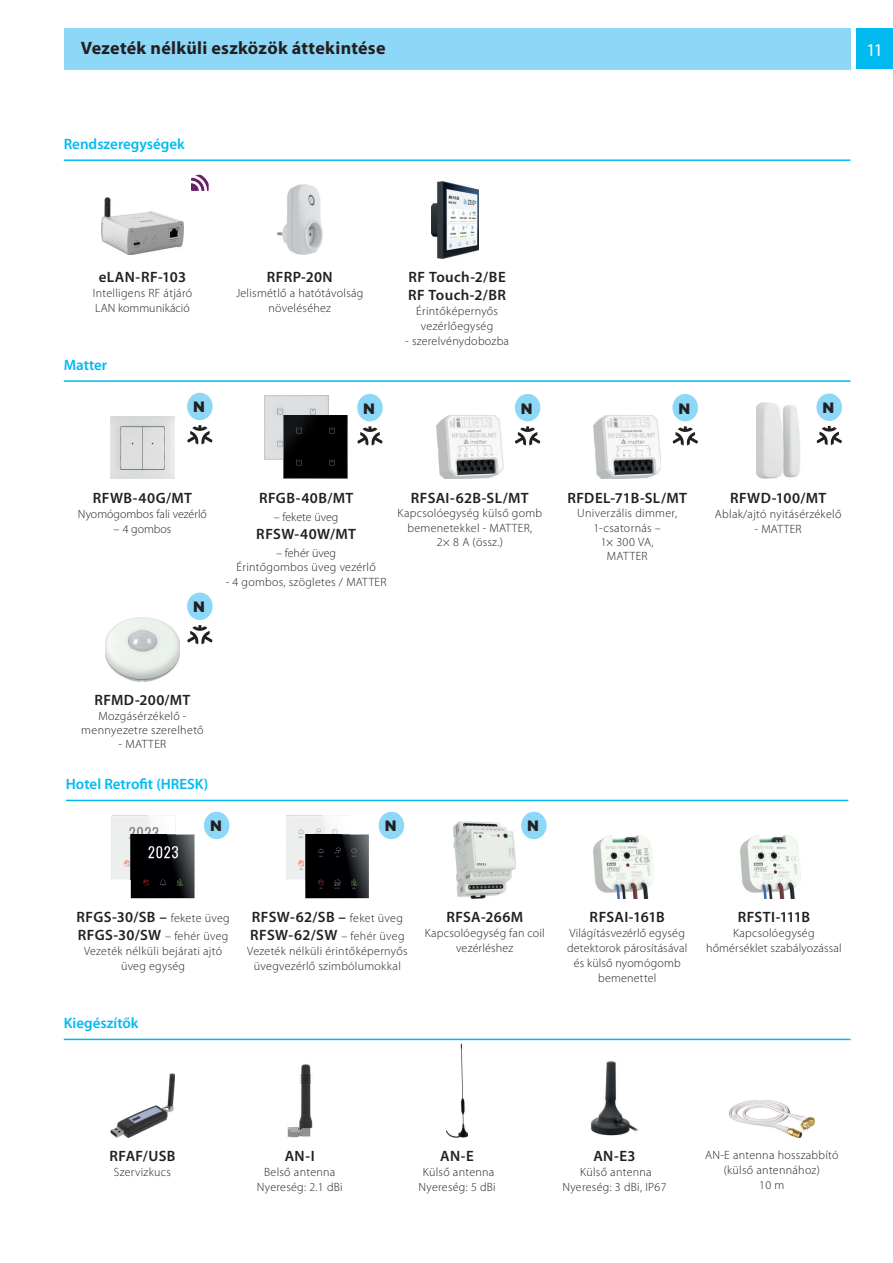
<style>
.page{position:relative;width:893px;height:1263px;background:#fff}
.page>*{position:absolute;margin:0;border:0;box-sizing:border-box;transform-origin:0 0}
.t1{font:700 18px "Myriad Pro";letter-spacing:.015em;color:#231f20}
.t2{font:18px "Myriad Pro";color:#fff}
.t3{font:600 15px/18px "Myriad Pro";letter-spacing:.025em;color:#231f20}
.t4{font:600 15px "Myriad Pro";color:#00baf1}
.t5{font:900 15px "Gotham";color:#231f20}
.t6{font:300 12px/15px "Myriad Pro";letter-spacing:.025em;color:#231f20;text-align:center}
.t7{font:300 12px "Myriad Pro";color:#231f20}
.s1{font-weight:300;font-size:12px}
</style>
<div class="page">
<div style="left:64px;top:28px;width:786px;height:41px;background:#8dd7f7"></div>
<div style="left:857px;top:28px;width:36px;height:41px;background:#00baf1"></div>
<hr style="left:64px;top:159px;width:786px;height:2px;background:#00baf1">
<img style="left:102px;top:197px;width:81px;height:58px">
<img style="left:277px;top:185px;width:45px;height:70px">
<img style="left:432px;top:181px;width:47px;height:77px">
<svg style="left:191px;top:175px;width:18px;height:16px"></svg>
<hr style="left:66px;top:800px;width:782px;height:1px;background:#00baf1">
<img style="left:112px;top:815px;width:63px;height:64px">
<img style="left:131px;top:834px;width:64px;height:64px">
<img style="left:131px;top:834px;width:44px;height:45px">
<img style="left:286px;top:815px;width:63px;height:64px">
<img style="left:305px;top:834px;width:64px;height:64px">
<img style="left:305px;top:834px;width:45px;height:45px">
<img style="left:454px;top:822px;width:62px;height:76px">
<img style="left:594px;top:835px;width:59px;height:63px">
<img style="left:740px;top:835px;width:60px;height:63px">
<hr style="left:64px;top:1039px;width:786px;height:1px;background:#00baf1">
<img style="left:110px;top:1073px;width:65px;height:64px">
<img style="left:287px;top:1064px;width:25px;height:73px">
<img style="left:446px;top:1044px;width:22px;height:93px">
<img style="left:591px;top:1061px;width:48px;height:75px">
<img style="left:729px;top:1100px;width:85px;height:37px">
<div style="left:204px;top:812px;width:25px;height:27px;background:#8dd7f7;border-radius:50%"></div>
<div style="left:379px;top:812px;width:25px;height:27px;background:#8dd7f7;border-radius:50%"></div>
<div style="left:521px;top:812px;width:26px;height:27px;background:#8dd7f7;border-radius:50%"></div>
<hr style="left:64px;top:380px;width:786px;height:2px;background:#00baf1">
<img style="left:111px;top:416px;width:63px;height:63px">
<img style="left:265px;top:396px;width:63px;height:64px">
<img style="left:284px;top:415px;width:64px;height:64px">
<img style="left:436px;top:415px;width:67px;height:64px">
<img style="left:594px;top:415px;width:67px;height:64px">
<img style="left:756px;top:402px;width:44px;height:77px">
<img style="left:105px;top:617px;width:75px;height:64px">
<div style="left:187px;top:393px;width:26px;height:27px;background:#8dd7f7;border-radius:50%"></div>
<svg style="left:187px;top:425px;width:26px;height:20px"></svg>
<div style="left:187px;top:592px;width:26px;height:28px;background:#8dd7f7;border-radius:50%"></div>
<div style="left:816px;top:393px;width:26px;height:28px;background:#8dd7f7;border-radius:50%"></div>
<svg style="left:816px;top:426px;width:26px;height:19px"></svg>
<div style="left:357px;top:394px;width:26px;height:27px;background:#8dd7f7;border-radius:50%"></div>
<svg style="left:357px;top:426px;width:26px;height:20px"></svg>
<div style="left:515px;top:394px;width:25px;height:27px;background:#8dd7f7;border-radius:50%"></div>
<svg style="left:515px;top:426px;width:25px;height:20px"></svg>
<div style="left:672px;top:394px;width:26px;height:27px;background:#8dd7f7;border-radius:50%"></div>
<svg style="left:673px;top:426px;width:25px;height:20px"></svg>
<svg style="left:187px;top:625px;width:26px;height:19px"></svg>
<h1 class="t1" style="left:81px;top:41px;width:306px">Vezeték nélküli eszközök áttekintése</h1>
<p class="t4" style="left:64px;top:138px;width:123px">Rendszeregységek</p>
<h1 class="t2" style="left:866px;top:43px;width:18px">11</h1>
<p class="t3" style="left:99px;top:269px;width:89px">eLAN-RF-103</p>
<p class="t6" style="left:93px;top:287px;width:101px;text-align:left">Intelligens RF átjáró<br>LAN kommunikáció</p>
<p class="t4" style="left:64px;top:359px;width:45px">Matter</p>
<p class="t5" style="left:193px;top:400px;width:13px">N</p>
<p class="t3" style="left:267px;top:269px;width:67px">RFRP-20N</p>
<p class="t6" style="left:236px;top:287px;width:129px">Jelismétlő a hatótávolság növeléséhez</p>
<p class="t3" style="left:408px;top:269px;width:100px">RF Touch-2/BE<br>RF Touch-2/BR</p>
<p class="t6" style="left:416px;top:305px;width:83px">Érintőképernyős vezérlőegység</p>
<p class="t6" style="left:405px;top:335px;width:105px">- szerelvénydobozba</p>
<p class="t5" style="left:363px;top:402px;width:13px">N</p>
<p class="t5" style="left:521px;top:402px;width:13px">N</p>
<p class="t5" style="left:679px;top:402px;width:13px">N</p>
<p class="t5" style="left:822px;top:401px;width:13px">N</p>
<p class="t3" style="left:93px;top:490px;width:101px">RFWB-40G/MT</p>
<p class="t7" style="left:78px;top:509px;width:131px">Nyomógombos fali vezérlő</p>
<p class="t6" style="left:113px;top:523px;width:59px">– 4 gombos</p>
<p class="t5" style="left:193px;top:600px;width:13px">N</p>
<p class="t3" style="left:259px;top:490px;width:96px">RFGB-40B/MT</p>
<p class="t7" style="left:274px;top:512px;width:66px">– fekete üveg</p>
<p class="t3" style="left:256px;top:526px;width:101px">RFSW-40W/MT</p>
<p class="t6" style="left:237px;top:547px;width:141px;line-height:14.4px">– fehér üveg<br>Érintőgombos üveg vezérlő</p>
<p class="t6" style="left:226px;top:575px;width:162px">- 4 gombos, szögletes / MATTER</p>
<p class="t3" style="left:411px;top:490px;width:119px">RFSAI-62B-SL/MT</p>
<p class="t6" style="left:397px;top:507px;width:146px;line-height:14.4px">Kapcsolóegység külső gomb bemenetekkel - MATTER,<br>2× 8 A (össz.)</p>
<p class="t3" style="left:567px;top:490px;width:121px">RFDEL-71B-SL/MT</p>
<p class="t6" style="left:577px;top:507px;width:101px;line-height:14.4px">Univerzális dimmer,<br>1-csatornás –<br>1× 300 VA,<br>MATTER</p>
<p class="t3" style="left:730px;top:490px;width:98px">RFWD-100/MT</p>
<p class="t6" style="left:715px;top:508px;width:128px">Ablak/ajtó nyitásérzékelő</p>
<p class="t6" style="left:755px;top:523px;width:48px">- MATTER</p>
<p class="t3" style="left:94px;top:693px;width:98px">RFMD-200/MT</p>
<p class="t6" style="left:81px;top:710px;width:124px;line-height:14.4px">Mozgásérzékelő - mennyezetre szerelhető</p>
<p class="t6" style="left:119px;top:738px;width:49px">- MATTER</p>
<p class="t4" style="left:66px;top:778px;width:144px">Hotel Retrofit (HRESK)</p>
<p class="t5" style="left:210px;top:819px;width:13px">N</p>
<p class="t5" style="left:385px;top:819px;width:13px">N</p>
<p class="t5" style="left:527px;top:819px;width:13px">N</p>
<p class="t3" style="left:76px;top:910px;width:155px">RFGS-30/SB – <span class="s1">fekete üveg<br></span>RFGS-30/SW <span class="s1">– fehér üveg</span></p>
<p class="t6" style="left:84px;top:945px;width:140px">Vezeték nélküli bejárati ajtó üveg egység</p>
<p class="t4" style="left:64px;top:1017px;width:76px">Kiegészítők</p>
<p class="t3" style="left:250px;top:910px;width:156px">RFSW-62/SB – <span class="s1">feket üveg<br></span>RFSW-62/SW <span class="s1">– fehér üveg</span></p>
<p class="t6" style="left:247px;top:945px;width:162px">Vezeték nélküli érintőképernyős üvegvezérlő szimbólumokkal</p>
<p class="t3" style="left:446px;top:910px;width:78px">RFSA-266M</p>
<p class="t6" style="left:425px;top:927px;width:121px">Kapcsolóegység fan coil vezérléshez</p>
<p class="t3" style="left:590px;top:910px;width:77px">RFSAI-161B</p>
<p class="t6" style="left:567px;top:927px;width:122px">Világításvezérlő egység detektorok párosításával és külső nyomógomb bemenettel</p>
<p class="t3" style="left:738px;top:910px;width:74px">RFSTI-111B</p>
<p class="t6" style="left:706px;top:927px;width:137px">Kapcsolóegység hőmérséklet szabályozással</p>
<p class="t3" style="left:109px;top:1149px;width:68px">RFAF/USB</p>
<p class="t6" style="left:114px;top:1166px;width:59px">Szervizkucs</p>
<p class="t3" style="left:285px;top:1149px;width:32px">AN-I</p>
<p class="t6" style="left:257px;top:1166px;width:87px">Belső antenna<br>Nyereség: 2.1 dBi</p>
<p class="t3" style="left:440px;top:1149px;width:35px">AN-E</p>
<p class="t6" style="left:418px;top:1166px;width:79px">Külső antenna<br>Nyereség: 5 dBi</p>
<p class="t3" style="left:593px;top:1149px;width:44px">AN-E3</p>
<p class="t6" style="left:562px;top:1166px;width:106px">Külső antenna<br>Nyereség: 3 dBi, IP67</p>
<p class="t6" style="left:705px;top:1149px;width:135px">AN-E antenna hosszabbító (külső antennához)<br>10 m</p>
</div>
